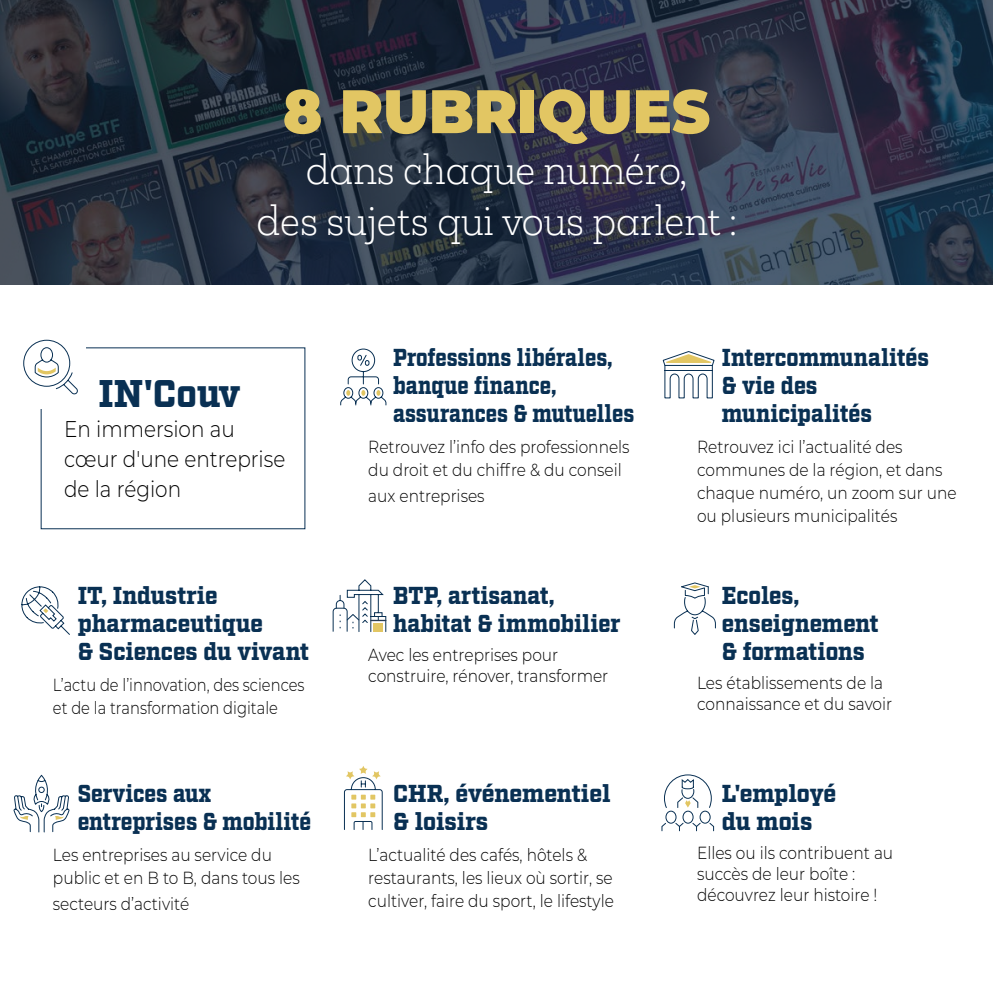
<style>
.page{position:relative;width:993px;height:993px;background:#fff}
.page>*{position:absolute;margin:0;border:0;box-sizing:border-box;transform-origin:0 0}
.t1{font:900 61.25px "Montserrat";color:#e2c663;scale:.95 1}
.t2{font:300 38.5px/50.8px "Mokoko";color:#fff;text-align:center;scale:.94 1}
.t3{font:900 38.5px "Factoria";letter-spacing:-.005em;color:#093053;scale:.95 1}
.t4{font:900 24.5px/28px "Factoria";letter-spacing:-.01em;color:#093053;scale:.84 1}
.t5{font:900 24.5px/28px "Factoria";letter-spacing:-.01em;color:#093053;scale:.93 1}
.t6{font:900 24.5px/28px "Factoria";letter-spacing:-.01em;color:#093053;scale:.95 1}
.t7{font:900 24.5px/28px "Factoria";letter-spacing:-.01em;color:#093053;scale:.89 1}
.t8{font:900 24.5px/28px "Factoria";letter-spacing:-.01em;color:#093053;scale:.9 1}
.t9{font:900 24.5px/28px "Factoria";letter-spacing:-.01em;color:#093053;scale:.87 1}
.t10{font:900 24.5px/28px "Factoria";letter-spacing:-.01em;color:#093053;scale:.92 1}
.t11{font:300 22.75px/29.8px "Montserrat";color:#000;scale:.88 1}
.t12{font:300 17.5px/22.8px "Montserrat";color:#000;scale:.88 1}
.t13{font:300 17.5px/22.8px "Montserrat";color:#000;scale:.84 1}
</style>
<div class="page">
<img style="left:0;top:0;width:992px;height:284px">
<svg style="left:340px;top:348px;width:46px;height:57px"></svg>
<svg style="left:343px;top:766px;width:40px;height:64px"></svg>
<svg style="left:673px;top:582px;width:43px;height:53px"></svg>
<svg style="left:662px;top:351px;width:52px;height:47px"></svg>
<svg style="left:661px;top:774px;width:53px;height:57px"></svg>
<svg style="left:21px;top:586px;width:49px;height:49px"></svg>
<svg style="left:14px;top:775px;width:55px;height:57px"></svg>
<svg style="left:332px;top:579px;width:54px;height:53px"></svg>
<div style="left:373px;top:622px;width:10px;height:9px;background:#e2c663"></div>
<svg style="left:23px;top:339px;width:55px;height:56px"></svg>
<h1 class="t1" style="left:283px;top:65px;width:451px">8 RUBRIQUES</h1>
<h2 class="t2" style="left:256px;top:143px;width:512px">dans chaque numéro,<br>des sujets qui vous parlent :</h2>
<h2 class="t3" style="left:98px;top:371px;width:151px">IN'Couv</h2>
<h3 class="t11" style="left:64px;top:413px;width:253px">En immersion au cœur d'une entreprise de la région</h3>
<h3 class="t5" style="left:78px;top:582px;width:250px">IT, Industrie pharmaceutique<br>&amp; Sciences du vivant</h3>
<p class="t13" style="left:53px;top:672px;width:301px">L’actu de l’innovation, des sciences et de la transformation digitale</p>
<h3 class="t9" style="left:78px;top:780px;width:270px">Services aux entreprises &amp; mobilité</h3>
<p class="t12" style="left:53px;top:842px;width:282px">Les entreprises au service du public et en B to B, dans tous les</p>
<p class="t12" style="left:53px;top:891px;width:156px">secteurs d’activité</p>
<h3 class="t4" style="left:393px;top:344px;width:288px">Professions libérales, banque finance, assurances &amp; mutuelles</h3>
<p class="t12" style="left:368px;top:435px;width:298px">Retrouvez l’info des professionnels du droit et du chiffre &amp; du conseil</p>
<p class="t12" style="left:368px;top:484px;width:134px">aux entreprises</p>
<h3 class="t8" style="left:393px;top:582px;width:254px">BTP, artisanat, habitat &amp; immobilier</h3>
<p class="t12" style="left:368px;top:644px;width:274px;line-height:21px">Avec les entreprises pour construire, rénover, transformer</p>
<h3 class="t6" style="left:393px;top:780px;width:230px">CHR, événementiel &amp; loisirs</h3>
<p class="t12" style="left:368px;top:842px;width:280px">L’actualité des cafés, hôtels &amp; restaurants, les lieux où sortir, se cultiver, faire du sport, le lifestyle</p>
<h3 class="t7" style="left:721px;top:344px;width:234px">Intercommunalités &amp; vie des municipalités</h3>
<p class="t12" style="left:696px;top:435px;width:296px">Retrouvez ici l’actualité des communes de la région, et dans chaque numéro, un zoom sur une ou plusieurs municipalités</p>
<h3 class="t10" style="left:721px;top:582px;width:172px">Ecoles, enseignement &amp; formations</h3>
<p class="t12" style="left:696px;top:672px;width:223px;line-height:21px">Les établissements de la connaissance et du savoir</p>
<h3 class="t6" style="left:721px;top:780px;width:122px">L'employé du mois</h3>
<p class="t12" style="left:696px;top:841px;width:224px;line-height:21px">Elles ou ils contribuent au succès de leur boîte : découvrez leur histoire !</p>
</div>
